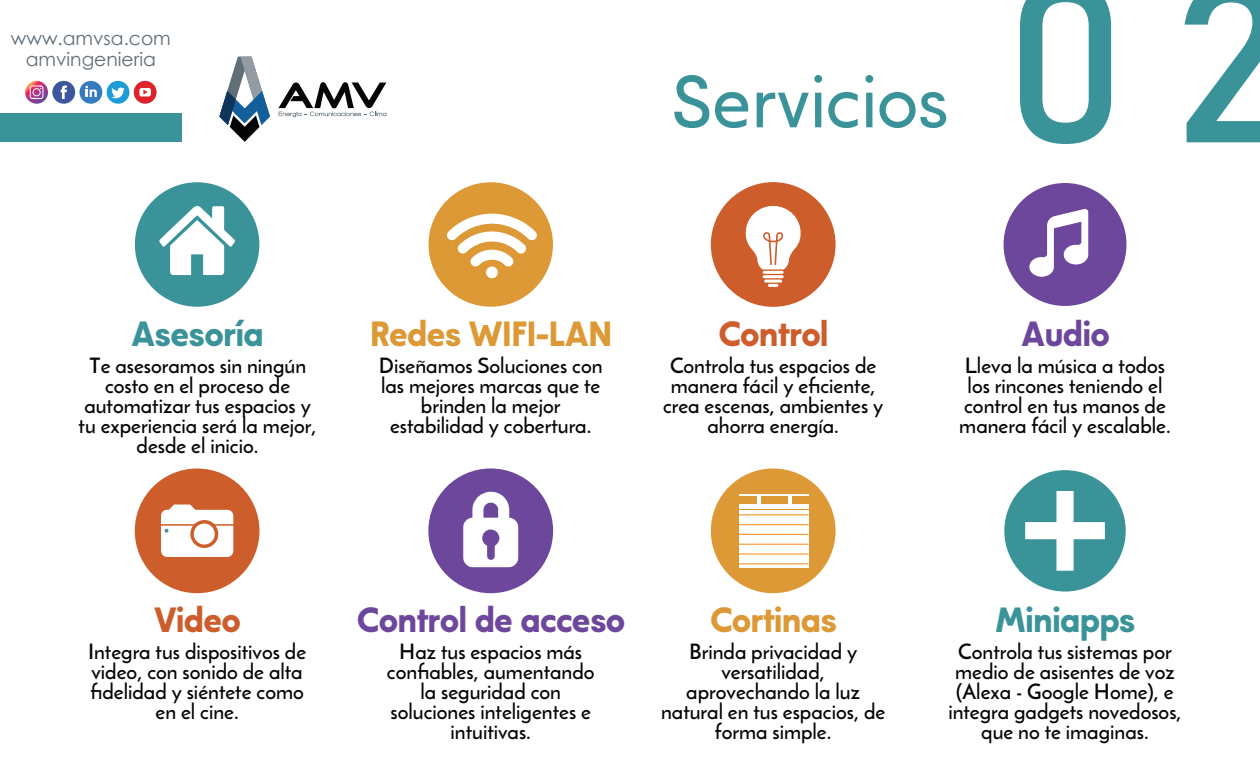
<style>
.page{position:relative;width:1260px;height:765px;background:#fff}
.page>*{position:absolute;margin:0;border:0;box-sizing:border-box;transform-origin:0 0}
.t1{font:224.75px "Bahnschrift";color:#3a9399}
.t2{font:73.75px "Modeco Trial";letter-spacing:-.025em;color:#3a9399}
.t3{font:700 35px "Modeco Trial";letter-spacing:-.025em;color:#dc9935}
.t4{font:700 35px "Modeco Trial";letter-spacing:-.025em;color:#6d479c}
.t5{font:700 35px "Modeco Trial";letter-spacing:-.025em;color:#3a9399}
.t6{font:700 35px "Modeco Trial";letter-spacing:-.025em;color:#ce5d2c}
.t7{font:21.25px/20px "Reem Kufi";color:#030406;text-align:center}
.t8{font:18.75px "Century Gothic";color:#5f6e77}
</style>
<div class="page">
<svg style="left:219px;top:57px;width:51px;height:85px"></svg>
<svg style="left:278px;top:82px;width:108px;height:35px"></svg>
<div style="left:134px;top:81px;width:23px;height:23px;background:#dd222c;border-radius:50%"></div>
<div style="left:139px;top:88px;width:12px;height:8px;background:#fff;border-radius:2px"></div>
<svg style="left:143px;top:90px;width:5px;height:4px"></svg>
<div style="left:79px;top:81px;width:23px;height:23px;background:#357bbf;border-radius:50%"></div>
<svg style="left:85px;top:86px;width:12px;height:11px"></svg>
<div style="left:107px;top:81px;width:22px;height:23px;background:#1d9cd8;border-radius:50%"></div>
<svg style="left:111px;top:88px;width:14px;height:10px"></svg>
<svg style="left:25px;top:81px;width:23px;height:23px"></svg>
<svg style="left:30px;top:86px;width:13px;height:13px"></svg>
<div style="left:52px;top:81px;width:23px;height:23px;background:#3d569c;border-radius:50%"></div>
<svg style="left:61px;top:86px;width:6px;height:13px"></svg>
<div style="left:0;top:113px;width:181px;height:29px;background:#3a9399"></div>
<div style="left:135px;top:182px;width:124px;height:125px;background:#3a9399;border-radius:50%"></div>
<svg style="left:159px;top:206px;width:76px;height:69px"></svg>
<div style="left:429px;top:182px;width:124px;height:125px;background:#dc9935;border-radius:50%"></div>
<svg style="left:447px;top:214px;width:90px;height:53px"></svg>
<div style="left:486px;top:266px;width:12px;height:12px;background:#fff;border-radius:50%"></div>
<div style="left:711px;top:182px;width:125px;height:125px;background:#ce5d2c;border-radius:50%"></div>
<svg style="left:745px;top:206px;width:56px;height:81px"></svg>
<div style="left:1004px;top:183px;width:123px;height:123px;background:#6d479c;border-radius:50%"></div>
<svg style="left:1029px;top:209px;width:59px;height:68px"></svg>
<div style="left:135px;top:468px;width:124px;height:125px;background:#ce5d2c;border-radius:50%"></div>
<svg style="left:161px;top:505px;width:72px;height:52px;background:#f6e3db"></svg>
<div style="left:428px;top:468px;width:125px;height:125px;background:#6d479c;border-radius:50%"></div>
<svg style="left:472px;top:492px;width:37px;height:26px"></svg>
<div style="left:463px;top:518px;width:55px;height:49px;background:#fff;border-radius:10px"></div>
<svg style="left:482px;top:530px;width:17px;height:30px"></svg>
<div style="left:711px;top:468px;width:125px;height:125px;background:#dc9935;border-radius:50%"></div>
<div style="left:739px;top:504px;width:70px;height:5px;background:#fff"></div>
<svg style="left:788px;top:496px;width:4px;height:8px"></svg>
<svg style="left:757px;top:496px;width:4px;height:8px"></svg>
<div style="left:739px;top:510px;width:70px;height:57px;background:#fff"></div>
<hr style="left:739px;top:494px;width:70px;height:2px;background:#fff">
<hr style="left:739px;top:514px;width:69px;height:1px;background:#f89c3e">
<hr style="left:739px;top:524px;width:69px;height:1px;background:#f89c3e">
<hr style="left:739px;top:534px;width:69px;height:1px;background:#f89c3e">
<hr style="left:739px;top:544px;width:69px;height:1px;background:#f89c3e">
<hr style="left:739px;top:553px;width:69px;height:2px;background:#f89c3e">
<hr style="left:739px;top:563px;width:69px;height:1px;background:#f89c3e">
<div style="left:1004px;top:470px;width:122px;height:122px;background:#3a9399;border-radius:50%"></div>
<svg style="left:1025px;top:491px;width:80px;height:80px"></svg>
<p class="t8" style="left:11px;top:25px;width:161px">www.amvsa.com</p>
<p class="t8" style="left:26px;top:46px;width:132px">amvingenieria</p>
<h2 class="t2" style="left:670px;top:52px;width:281px">Servicios</h2>
<h1 class="t1" style="left:1004px;top:-107px;width:287px">02</h1>
<h3 class="t5" style="left:131px;top:310px;width:134px">Asesoría</h3>
<p class="t7" style="left:79px;top:357px;width:240px">Te asesoramos sin ningún costo en el proceso de automatizar tus espacios y tu experiencia será la mejor, desde el inicio.</p>
<h3 class="t3" style="left:370px;top:310px;width:244px">Redes WIFI-LAN</h3>
<p class="t7" style="left:379px;top:357px;width:225px">Diseñamos Soluciones con las mejores marcas que te brinden la mejor estabilidad y cobertura.</p>
<h3 class="t6" style="left:718px;top:310px;width:112px">Control</h3>
<p class="t7" style="left:663px;top:357px;width:222px">Controla tus espacios de manera fácil y eficiente, crea escenas, ambientes y ahorra energía.</p>
<h3 class="t6" style="left:154px;top:596px;width:88px">Video</h3>
<p class="t7" style="left:88px;top:643px;width:220px">Integra tus dispositivos de video, con sonido de alta fidelidad y siéntete como en el cine.</p>
<h3 class="t4" style="left:357px;top:596px;width:270px">Control de acceso</h3>
<p class="t7" style="left:387px;top:643px;width:209px">Haz tus espacios más confiables, aumentando la seguridad con soluciones inteligentes e intuitivas.</p>
<h3 class="t3" style="left:710px;top:596px;width:129px">Cortinas</h3>
<p class="t7" style="left:661px;top:643px;width:226px">Brinda privacidad y versatilidad, aprovechando la luz natural en tus espacios, de forma simple.</p>
<h3 class="t4" style="left:1021px;top:310px;width:90px">Audio</h3>
<p class="t7" style="left:959px;top:357px;width:213px">Lleva la música a todos los rincones teniendo el control en tus manos de manera fácil y escalable.</p>
<h3 class="t5" style="left:995px;top:596px;width:142px">Miniapps</h3>
<p class="t7" style="left:948px;top:643px;width:235px">Controla tus sistemas por medio de asisentes de voz (Alexa - Google Home), e integra gadgets novedosos, que no te imaginas.</p>
</div>
